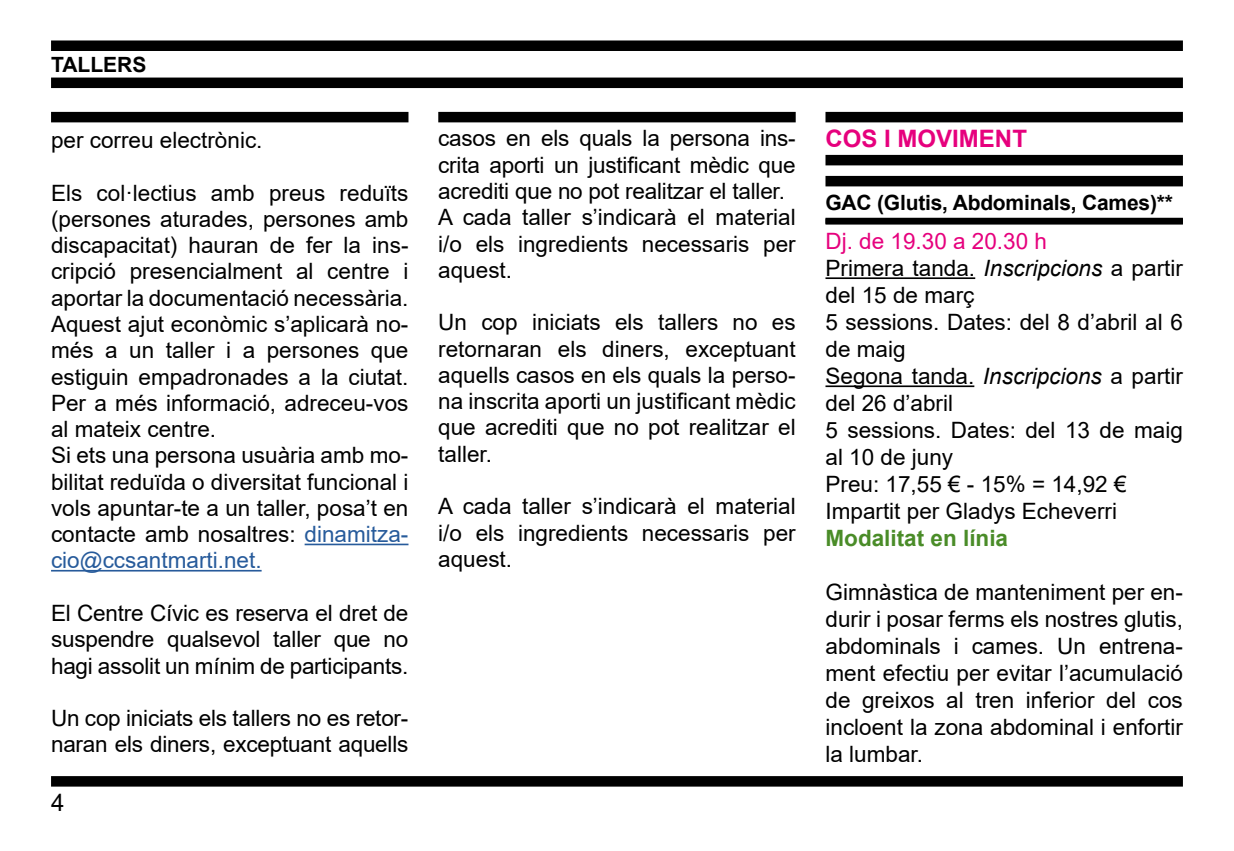
<style>
.page{position:relative;width:1234px;height:851px;background:#fff}
.page>*{position:absolute;margin:0;border:0;box-sizing:border-box;transform-origin:0 0}
.t1{font:700 24px "Arial";color:#e6007d}
.t2{font:24px "Arial";color:#000}
.t3{font:22.5px/26.4px "Arial";color:#000}
.t4{font:700 22.5px "Arial";color:#4a8c28}
.t5{font:700 21px "Arial";letter-spacing:-.01em;color:#000}
.s1{color:#275b9b}
.s2{color:#e6007d}
.s3{font-style:italic}
</style>
<div class="page">
<div style="left:51px;top:112px;width:357px;height:10px;background:#000"></div>
<div style="left:438px;top:112px;width:357px;height:10px;background:#000"></div>
<div style="left:825px;top:112px;width:357px;height:10px;background:#000"></div>
<div style="left:51px;top:40px;width:1131px;height:11px;background:#000"></div>
<div style="left:51px;top:77px;width:1131px;height:11px;background:#000"></div>
<div style="left:51px;top:776px;width:1131px;height:10px;background:#000"></div>
<div style="left:825px;top:155px;width:357px;height:10px;background:#000"></div>
<div style="left:825px;top:176px;width:357px;height:10px;background:#000"></div>
<div style="left:825px;top:218px;width:357px;height:6px;background:#000"></div>
<hr style="left:825px;top:277px;width:150px;height:2px;background:#000">
<hr style="left:825px;top:385px;width:149px;height:2px;background:#000">
<hr style="left:304px;top:543px;width:104px;height:2px;background:#275b9b">
<hr style="left:51px;top:569px;width:210px;height:2px;background:#275b9b">
<p class="t5" style="left:51px;top:50px;width:97px">TALLERS</p>
<p class="t3" style="left:51px;top:127px;width:213px">per correu electrònic.</p>
<p class="t1" style="left:825px;top:122px;width:203px">COS I MOVIMENT</p>
<p class="t3" style="left:51px;top:179px;width:359px">Els col·lectius amb preus reduïts (persones aturades, persones amb discapacitat) hauran de fer la ins&shy;cripció presencialment al centre i aportar la documentació necessària.<br>Aquest ajut econòmic s’aplicarà no&shy;més a un taller i a persones que estiguin empadronades a la ciutat.<br>Per a més informació, adreceu-vos al mateix centre.<br>Si ets una persona usuària amb mo&shy;bilitat reduïda o diversitat funcional i vols apuntar-te a un taller, posa’t en contacte amb nosaltres: <span class="s1">dinamitza&shy;cio@ccsantmarti.net.</span></p>
<p class="t3" style="left:51px;top:599px;width:359px;text-align:justify">El Centre Cívic es reserva el dret de suspendre qualsevol taller que no hagi assolit un mínim de participants.</p>
<p class="t3" style="left:51px;top:704px;width:359px">Un cop iniciats els tallers no es retor&shy;naran els diners, exceptuant aquells</p>
<p class="t3" style="left:438px;top:125px;width:359px">casos en els quals la persona ins&shy;crita aporti un justificant mèdic que acrediti que no pot realitzar el taller.<br>A cada taller s’indicarà el material i/o els ingredients necessaris per aquest.</p>
<p class="t3" style="left:438px;top:309px;width:359px;text-align:justify">Un cop iniciats els tallers no es retornaran els diners, exceptuant aquells casos en els quals la perso&shy;na inscrita aporti un justificant mèdic que acrediti que no pot realitzar el taller.</p>
<p class="t3" style="left:438px;top:493px;width:359px;text-align:justify">A cada taller s’indicarà el material i/o els ingredients necessaris per aquest.</p>
<p class="t5" style="left:825px;top:188px;width:349px">GAC (Glutis, Abdominals, Cames)**</p>
<p class="t3" style="left:825px;top:227px;width:359px"><span class="s2">Dj. de 19.30 a 20.30 h<br></span>Primera tanda. <span class="s3">Inscripcions</span> a partir del 15 de març<br>5 sessions. Dates: del 8 d’abril al 6 de maig<br>Segona tanda. <span class="s3">Inscripcions</span> a partir del 26 d’abril<br>5 sessions. Dates: del 13 de maig al 10 de juny<br>Preu: 17,55 € - 15% = 14,92 €<br>Impartit per Gladys Echeverri</p>
<p class="t4" style="left:825px;top:522px;width:184px">Modalitat en línia</p>
<p class="t3" style="left:825px;top:578px;width:359px;text-align:justify">Gimnàstica de manteniment per en&shy;durir i posar ferms els nostres glutis, abdominals i cames. Un entrena&shy;ment efectiu per evitar l’acumulació de greixos al tren inferior del cos incloent la zona abdominal i enfortir la lumbar.</p>
<p class="t2" style="left:51px;top:786px;width:15px">4</p>
</div>
